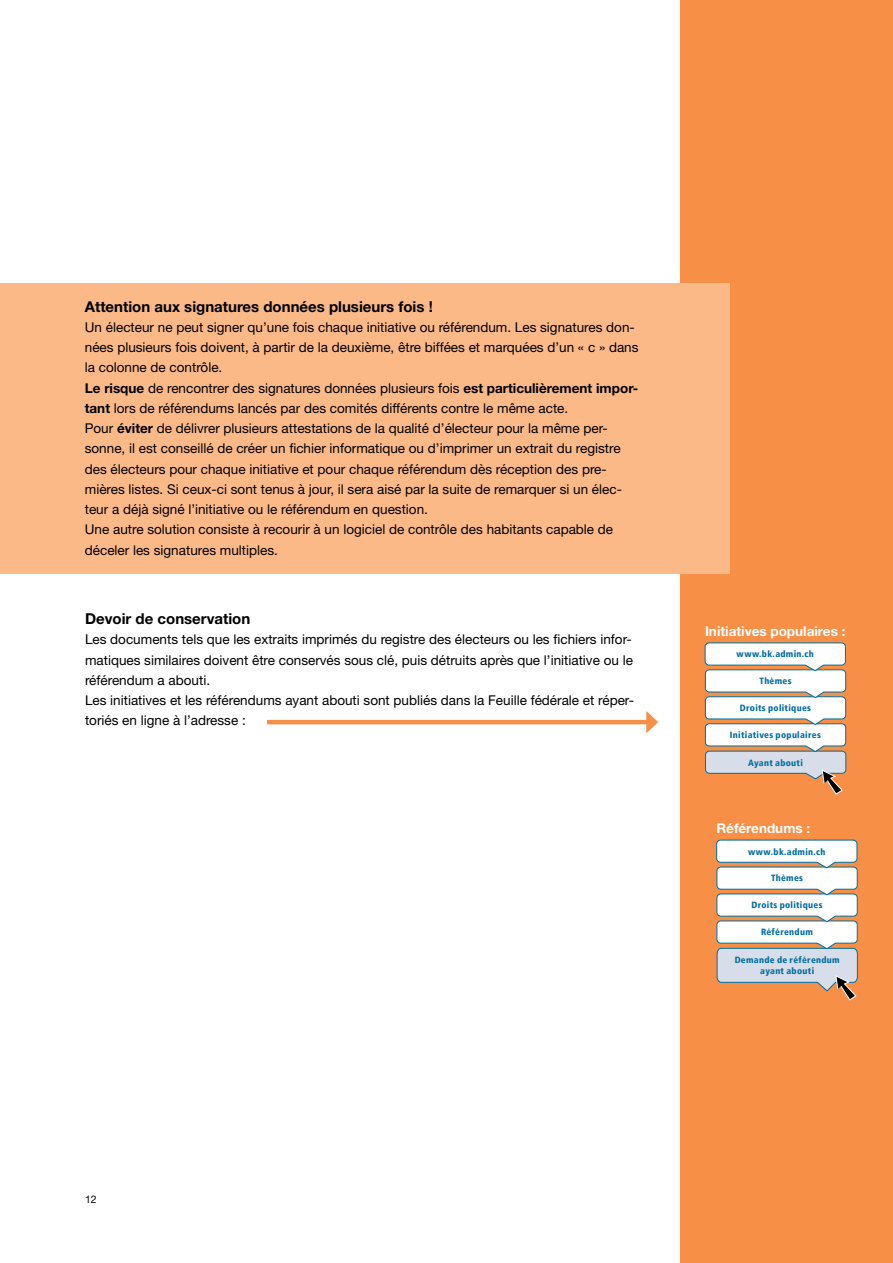
<style>
.page{position:relative;width:893px;height:1263px;background:#fff}
.page>*{position:absolute;margin:0;border:0;box-sizing:border-box;transform-origin:0 0}
.Untertitel{font:700 15px "Helvetica Neue LT Std";color:#000}
.Grundschrift{font:13.5px/20.2px "Helvetica Neue LT Std";color:#000}
.Grundschrift_weiss{font:700 13.5px "Helvetica Neue LT Std";color:#fff}
.t1{font:10.5px "Helvetica Neue LT Std";color:#000}
.t2{font:900 condensed 9px/10.5px "Frutiger LT";letter-spacing:.035em;color:#006e9f;text-align:center}
.s1{font-weight:700}
</style>
<div class="page">
<div style="left:680px;top:0;width:213px;height:1263px;background:#f78f47"></div>
<div style="left:0;top:284px;width:729px;height:290px;background:#fbb988"></div>
<hr style="left:267px;top:720px;width:383px;height:4px;background:#f78f47">
<svg style="left:646px;top:711px;width:12px;height:22px"></svg>
<svg style="left:704px;top:642px;width:143px;height:153px"></svg>
<svg style="left:716px;top:839px;width:142px;height:162px"></svg>
<p class="Untertitel" style="left:85px;top:297px;width:350px">Attention aux signatures données plusieurs fois !</p>
<p class="Grundschrift" style="left:85px;top:317px;width:555px">Un électeur ne peut signer qu’une fois chaque initiative ou référendum. Les signatures don&shy;nées plusieurs fois doivent, à partir de la deuxième, être biffées et marquées d’un « c » dans la colonne de contrôle.</p>
<p class="Grundschrift" style="left:85px;top:377px;width:555px"><span class="s1">Le risque</span> de rencontrer des signatures données plusieurs fois <span class="s1">est particulièrement impor&shy;tant</span> lors de référendums lancés par des comités différents contre le même acte.</p>
<p class="Grundschrift" style="left:85px;top:418px;width:539px">Pour <span class="s1">éviter</span> de délivrer plusieurs attestations de la qualité d’électeur pour la même per&shy;sonne, il est conseillé de créer un fichier informatique ou d’imprimer un extrait du registre des électeurs pour chaque initiative et pour chaque référendum dès réception des pre&shy;mières listes. Si ceux-ci sont tenus à jour, il sera aisé par la suite de remarquer si un élec&shy;teur a déjà signé l’initiative ou le référendum en question.</p>
<p class="Grundschrift" style="left:85px;top:519px;width:530px">Une autre solution consiste à recourir à un logiciel de contrôle des habitants capable de déceler les signatures multiples.</p>
<p class="Untertitel" style="left:85px;top:610px;width:167px">Devoir de conservation</p>
<p class="Grundschrift" style="left:85px;top:629px;width:549px;text-align:justify">Les documents tels que les extraits imprimés du registre des électeurs ou les fichiers infor&shy;matiques similaires doivent être conservés sous clé, puis détruits après que l’initiative ou le référendum a abouti.</p>
<p class="Grundschrift" style="left:85px;top:690px;width:550px">Les initiatives et les référendums ayant abouti sont publiés dans la Feuille fédérale et réper&shy;toriés en ligne à l’adresse :</p>
<p class="Grundschrift_weiss" style="left:705px;top:622px;width:142px">Initiatives populaires :</p>
<p class="t2" style="left:737px;top:649px;width:79px">www.bk.admin.ch</p>
<p class="t2" style="left:759px;top:676px;width:34px">Thèmes</p>
<p class="t2" style="left:740px;top:703px;width:73px">Droits politiques</p>
<p class="t2" style="left:730px;top:730px;width:92px">Initiatives populaires</p>
<p class="t2" style="left:748px;top:758px;width:56px">Ayant abouti</p>
<p class="Grundschrift_weiss" style="left:717px;top:820px;width:95px">Référendums :</p>
<p class="t2" style="left:748px;top:846px;width:79px">www.bk.admin.ch</p>
<p class="t2" style="left:771px;top:873px;width:34px">Thèmes</p>
<p class="t2" style="left:751px;top:900px;width:73px">Droits politiques</p>
<p class="t2" style="left:761px;top:927px;width:53px">Référendum</p>
<p class="t2" style="left:735px;top:955px;width:107px">Demande de référendum ayant abouti</p>
<p class="t1" style="left:85px;top:1193px;width:13px">12</p>
</div>
